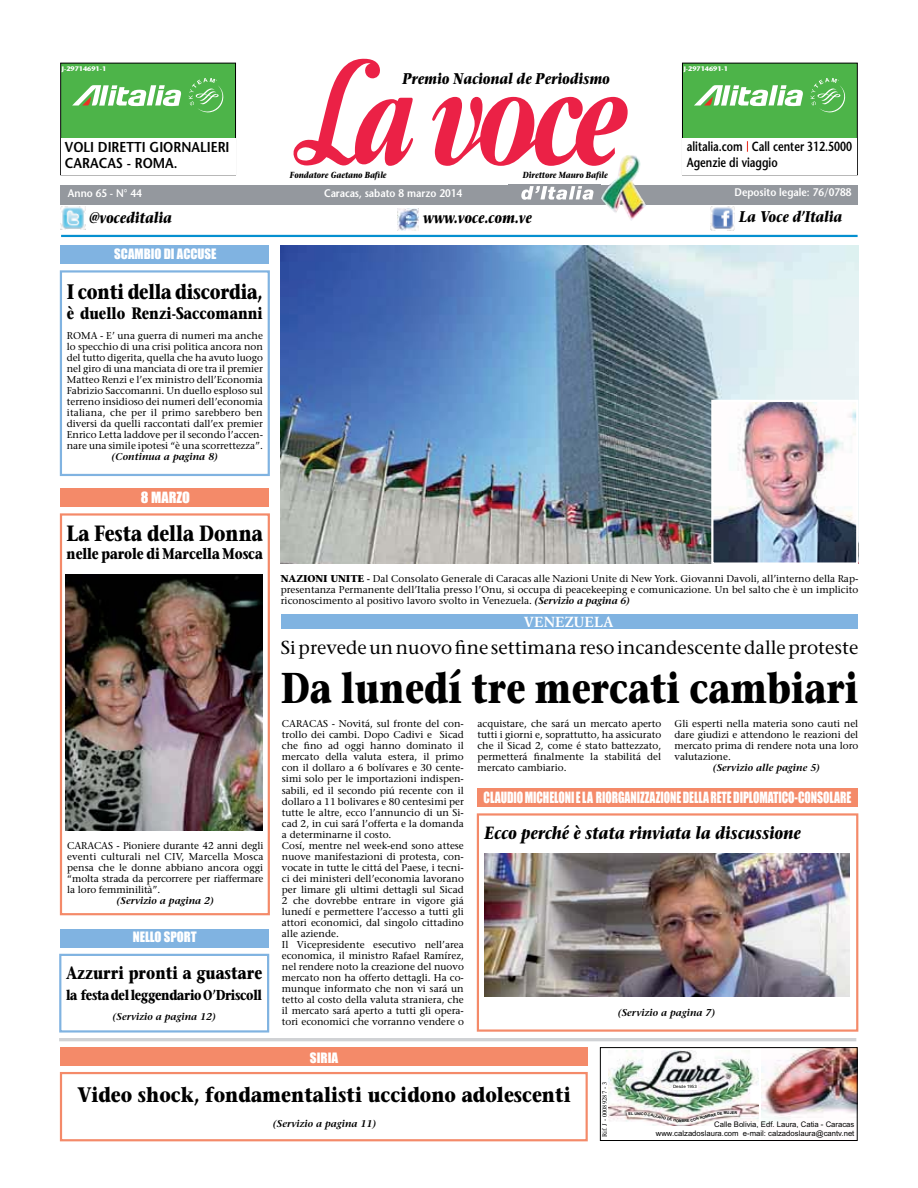
<style>
.page{position:relative;width:918px;height:1188px;background:#fff}
.page>*{position:absolute;margin:0;border:0;box-sizing:border-box;transform-origin:0 0}
.t1{font:700 43.05px "Stone Serif";color:#000;scale:.8 1}
.t2{font:700 22.05px "Stone Serif";color:#000;scale:.8 1}
.t3{font:700 21px "Stone Serif";color:#000;scale:.85 1}
.t4{font:700 21px "Stone Serif";color:#000;scale:.8 1}
.t5{font:18.75px "Stone Serif";color:#000}
.t6{font:italic 700 17.7px "Stone Serif";color:#000;scale:.8 1}
.t7{font:700 17.7px "Stone Serif";color:#000;scale:.8 1}
.t8{font:700 16.5px "Stone Serif";color:#000;scale:.8 1}
.t9{font:italic 700 15.45px "Stone Serif";color:#000;scale:.8 1}
.t10{font:700 15.45px "Stone Serif";letter-spacing:-.01em;color:#000;scale:.8 1}
.t11{font:14.4px "Impact";letter-spacing:-.005em;color:#fff;scale:.82 1}
.t12{font:600 14.4px/16.5px "Stone Sans";color:#000;scale:.9 1}
.t13{font:700 14.4px "Stone Serif";letter-spacing:-.025em;color:#000;scale:.8 1}
.t14{font:700 14.4px "Simoncini Garamond";color:#fff}
.t15{font:14.4px "Impact";letter-spacing:-.005em;color:#fff}
.t16{font:600 13.2px/15.5px "Stone Sans";color:#000;scale:.79 1}
.t17{font:13.2px "Impact";color:#fff}
.t18{font:600 11.1px "Stone Sans";color:#fff;scale:.9 1}
.t19{font:9.9px/11.1px "Stone Serif";color:#000;text-align:justify}
.t20{font:italic 600 9.9px "Stone Serif";color:#000}
.t21{font:italic 700 8.85px "Stone Serif";color:#000;scale:.8 1}
.t22{font:7.65px/9.3px "Arial";color:#000;text-align:right}
.t23{font:700 6.6px "Stone Sans";color:#fff}
.t24{font:6.6px "Times New Roman";color:#000}
.t25{font:4.35px "Arial";color:#000}
.s1{font-weight:700}
.s2{font-weight:600;font-style:italic}
</style>
<div class="page">
<hr style="left:59px;top:1038px;width:797px;height:3px;background:#d0d2d5">
<svg style="left:293px;top:58px;width:335px;height:108px"></svg>
<div style="left:60px;top:185px;width:798px;height:20px;background:#94989e"></div>
<svg style="left:508px;top:184px;width:92px;height:16px"></svg>
<img style="left:600px;top:155px;width:46px;height:66px">
<img style="left:761px;top:1049px;width:95px;height:75px">
<div style="left:600px;top:1047px;width:258px;height:94px;border:1px solid #000"></div>
<img style="left:609px;top:1050px;width:150px;height:75px">
<div style="left:673px;top:1085px;width:25px;height:5px;background:#fff"></div>
<img style="left:398px;top:208px;width:21px;height:22px">
<img style="left:60px;top:207px;width:25px;height:23px">
<img style="left:710px;top:207px;width:24px;height:23px">
<hr style="left:61px;top:235px;width:797px;height:2px;background:#0590d0">
<div style="left:61px;top:63px;width:175px;height:112px;background:#4db449"></div>
<div style="left:60px;top:63px;width:176px;height:112px;border:1px solid #000"></div>
<svg style="left:189px;top:78px;width:34px;height:35px"></svg>
<svg style="left:72px;top:85px;width:110px;height:21px"></svg>
<div style="left:61px;top:138px;width:174px;height:37px;background:#fff"></div>
<div style="left:682px;top:63px;width:175px;height:112px;background:#4db449"></div>
<div style="left:682px;top:63px;width:176px;height:112px;border:1px solid #000"></div>
<svg style="left:811px;top:78px;width:34px;height:35px"></svg>
<svg style="left:694px;top:85px;width:109px;height:21px"></svg>
<div style="left:683px;top:138px;width:174px;height:37px;background:#fff"></div>
<div style="left:60px;top:1072px;width:528px;height:69px;border:2px solid #f48a69"></div>
<div style="left:60px;top:1048px;width:528px;height:18px;background:#f48a69"></div>
<div style="left:477px;top:813px;width:381px;height:219px;border:2px solid #f48a69"></div>
<img style="left:59px;top:270px;width:211px;height:763px">
<div style="left:60px;top:929px;width:209px;height:19px;background:#80b3e1"></div>
<div style="left:60px;top:245px;width:209px;height:19px;background:#80b3e1"></div>
<div style="left:281px;top:615px;width:577px;height:14px;background:#80b3e1"></div>
<img style="left:485px;top:853px;width:365px;height:144px">
<div style="left:477px;top:788px;width:381px;height:19px;background:#f48a69"></div>
<img style="left:281px;top:245px;width:577px;height:319px">
<img style="left:714px;top:403px;width:141px;height:159px">
<div style="left:711px;top:400px;width:147px;height:165px;border:2px solid #fff"></div>
<svg style="left:629px;top:1111px;width:108px;height:11px"></svg>
<p class="t23" style="left:62px;top:66px;width:46px">J-29714691-1</p>
<h3 class="t12" style="left:65px;top:140px;width:184px">VOLI DIRETTI GIORNALIERI<br>CARACAS - ROMA.</h3>
<h3 class="t9" style="left:402px;top:72px;width:261px">Premio Nacional de Periodismo</h3>
<p class="t21" style="left:290px;top:171px;width:123px">Fondatore Gaetano Bafile</p>
<p class="t21" style="left:523px;top:171px;width:108px">Direttore Mauro Bafile</p>
<p class="t23" style="left:684px;top:66px;width:46px">J-29714691-1</p>
<h3 class="t16" style="left:687px;top:140px;width:211px">alitalia.com Call center 312.5000<br>Agenzie di viaggio</h3>
<p class="t18" style="left:68px;top:189px;width:84px">Anno 65 - N° 44</p>
<p class="t18" style="left:324px;top:189px;width:155px">Caracas, sabato 8 marzo 2014</p>
<p class="t18" style="left:735px;top:188px;width:131px">Deposito legale: 76/0788</p>
<h3 class="t9" style="left:89px;top:212px;width:105px">@voceditalia</h3>
<h3 class="t9" style="left:423px;top:211px;width:137px">www.voce.com.ve</h3>
<h3 class="t9" style="left:739px;top:211px;width:130px">La Voce d’Italia</h3>
<h3 class="t17" style="left:114px;top:249px;width:104px">SCAMBIO DI ACCUSE</h3>
<h3 class="t4" style="left:67px;top:284px;width:247px">I conti della discordia,</h3>
<h3 class="t8" style="left:67px;top:307px;width:247px">è duello Renzi-Saccomanni</h3>
<p class="t19" style="left:67px;top:331px;width:198px">ROMA - E’ una guerra di numeri ma anche lo specchio di una crisi politica ancora non del tutto digerita, quella che ha avuto luogo nel giro di una manciata di ore tra il premier Matteo Renzi e l’ex ministro dell’Economia Fabrizio Saccomanni. Un duello esploso sul terreno insidioso dei numeri dell’economia italiana, che per il primo sarebbero ben diversi da quelli raccontati dall’ex premier Enrico Letta laddove per il secondo l’accen&shy;nare una simile ipotesi “è una scorrettezza”.</p>
<p class="t20" style="left:112px;top:453px;width:108px">(Continua a pagina 8)</p>
<h3 class="t15" style="left:141px;top:492px;width:51px">8 MARZO</h3>
<h2 class="t2" style="left:67px;top:525px;width:247px">La Festa della Donna</h2>
<h3 class="t10" style="left:67px;top:547px;width:247px">nelle parole di Marcella Mosca</h3>
<p class="t19" style="left:67px;top:841px;width:198px">CARACAS - Pioniere durante 42 anni degli eventi culturali nel CIV, Marcella Mosca pensa che le donne abbiano ancora oggi “molta strada da percorrere per riaffermare la loro femminilità”.</p>
<p class="t20" style="left:116px;top:896px;width:99px">(Servizio a pagina 2)</p>
<h3 class="t17" style="left:133px;top:933px;width:66px">NELLO SPORT</h3>
<h3 class="t7" style="left:66px;top:966px;width:247px">Azzurri pronti a guastare</h3>
<h3 class="t13" style="left:66px;top:989px;width:247px">la festa del leggendario O’Driscoll</h3>
<p class="t20" style="left:112px;top:1013px;width:105px">(Servizio a pagina 12)</p>
<p class="t19" style="left:281px;top:574px;width:579px"><span class="s1">NAZIONI UNITE -</span> Dal Consolato Generale di Caracas alle Nazioni Unite di New York. Giovanni Davoli, all’interno della Rap&shy;presentanza Permanente dell’Italia presso l’Onu, si occupa di peacekeeping e comunicazione. Un bel salto che è un implicito riconoscimento al positivo lavoro svolto in Venezuela. <span class="s2">(Servizio a pagina 6)</span></p>
<h3 class="t14" style="left:524px;top:616px;width:91px">VENEZUELA</h3>
<h3 class="t5" style="left:281px;top:640px;width:579px">Si prevede un nuovo fine settimana reso incandescente dalle proteste</h3>
<h1 class="t1" style="left:281px;top:671px;width:724px">Da lunedí tre mercati cambiari</h1>
<p class="t19" style="left:282px;top:719px;width:183px;text-align:left">CARACAS - Novitá, sul fronte del con&shy;trollo dei cambi. Dopo Cadivi e Sicad che fino ad oggi hanno dominato il mercato della valuta estera, il primo con il dollaro a 6 bolívares e 30 cente&shy;simi solo per le importazioni indispen&shy;sabili, ed il secondo piú recente con il dollaro a 11 bolivares e 80 centesimi per tutte le altre, ecco l’annuncio di un Si&shy;cad 2, in cui sará l’offerta e la domanda a determinarne il costo.<br>Cosí, mentre nel week-end sono attese nuove manifestazioni di protesta, con&shy;vocate in tutte le cittá del Paese, i tecni&shy;ci dei ministeri dell’economia lavorano per limare gli ultimi dettagli sul Sicad 2 che dovrebbe entrare in vigore giá lunedí e permettere l’accesso a tutti gli attori economici, dal singolo cittadino alle aziende.<br>Il Vicepresidente esecutivo nell’area economica, il ministro Rafael Ramírez, nel rendere noto la creazione del nuovo mercato non ha offerto dettagli. Ha co&shy;munque informato che non vi sará un tetto al costo della valuta straniera, che il mercato sará aperto a tutti gli opera&shy;tori economici che vorranno vendere o</p>
<h3 class="t17" style="left:310px;top:1053px;width:30px">SIRIA</h3>
<p class="t19" style="left:477px;top:719px;width:185px">acquistare, che sará un mercato aperto tutti i giorni e, soprattutto, ha assicurato che il Sicad 2, come é stato battezzato, permetterá finalmente la stabilitá del mercato cambiario.</p>
<p class="t19" style="left:675px;top:719px;width:185px">Gli esperti nella materia sono cauti nel dare giudizi e attendono le reazioni del mercato prima di rendere nota una loro valutazione.</p>
<p class="t20" style="left:713px;top:764px;width:109px">(Servizio alle pagine 5)</p>
<h3 class="t11" style="left:484px;top:793px;width:450px">CLAUDIO MICHELONI E LA RIORGANIZZAZIONE DELLA RETE DIPLOMATICO-CONSOLARE</h3>
<h3 class="t6" style="left:485px;top:826px;width:397px">Ecco perché è stata rinviata la discussione</h3>
<p class="t20" style="left:618px;top:1009px;width:99px">(Servizio a pagina 7)</p>
<h3 class="t3" style="left:78px;top:1087px;width:582px">Video shock, fondamentalisti uccidono adolescenti</h3>
<p class="t20" style="left:273px;top:1119px;width:105px">(Servizio a pagina 11)</p>
<p class="t24" style="left:602px;top:1137px;width:57px;rotate:-90deg">Rif. J - 00089287 - 3</p>
<p class="t25" style="left:673px;top:1085px;width:25px">Desde 1953</p>
<p class="t22" style="left:656px;top:1120px;width:200px">Calle Bolivia, Edf. Laura, Catia - Caracas www.calzadoslaura.com e-mail: calzadoslaura@cantv.net</p>
</div>
